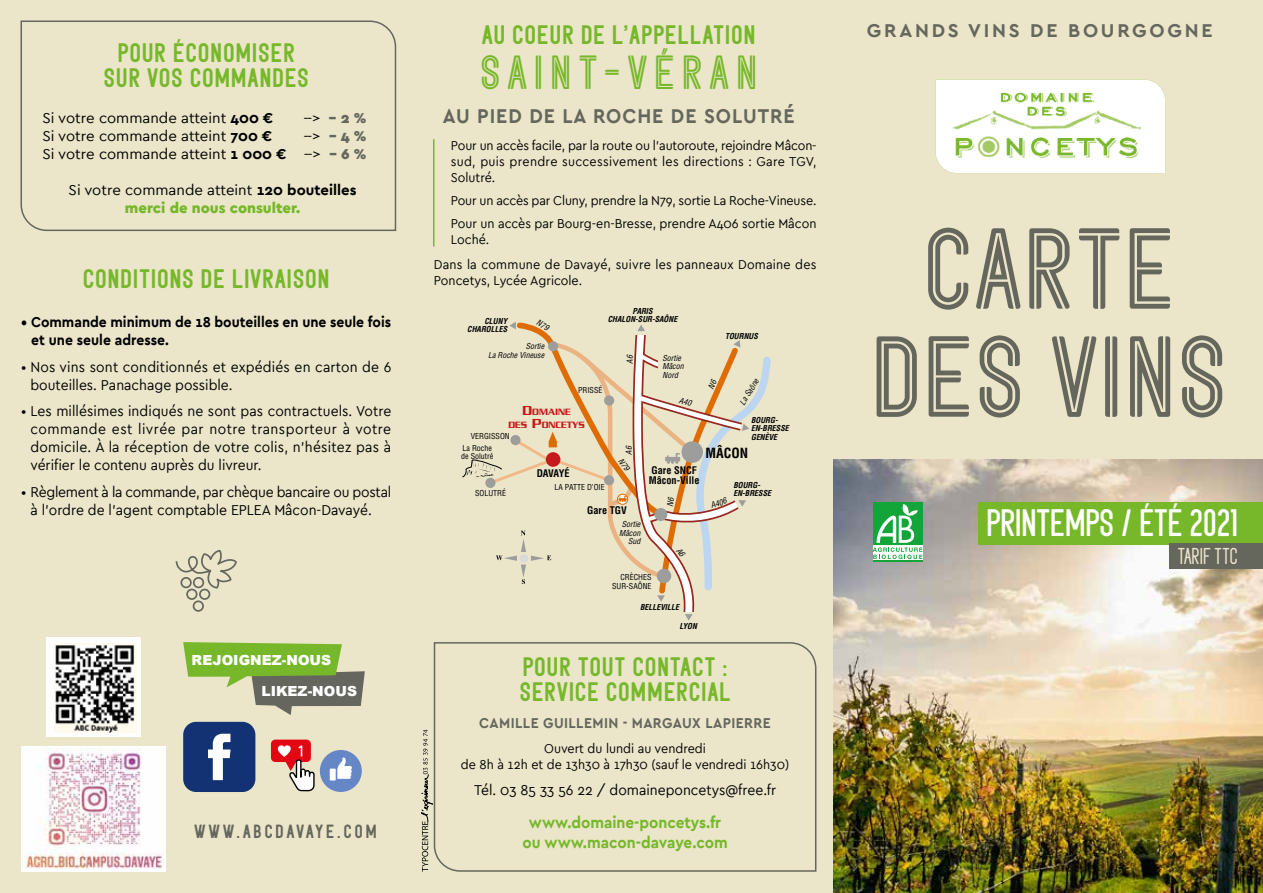
<style>
.page{position:relative;width:1263px;height:893px;background:#ebe5ca}
.page>*{position:absolute;margin:0;border:0;box-sizing:border-box;transform-origin:0 0}
.t1{font:90px/108px "Shakerato PERSONAL Inline";letter-spacing:.04em;color:#65675d;text-align:center}
.t2{font:37.5px "Shakerato PERSONAL Inline";letter-spacing:.2em;color:#76b82a}
.t3{font:30px "Shakerato PERSONAL Regular";color:#fff}
.t4{font:21px/25.2px "Shakerato PERSONAL Bold";letter-spacing:.06em;color:#76b82a;text-align:center}
.t5{font:700 21px "Cera";letter-spacing:.05em;color:#65675d;scale:.93 1}
.t6{font:700 19.5px "Cera";letter-spacing:.14em;color:#65675d}
.t7{font:18px "Shakerato PERSONAL Light";color:#ebe5ca}
.t8{font:700 16.5px/19.8px "Cera";color:#76b82a;text-align:center;scale:.93 1}
.t9{font:15px/18px "Cera";color:#000;scale:.93 1}
.t10{font:15px/18px "Cera";color:#000;text-align:right}
.t11{font:700 15px/18px "Cera";color:#000;scale:.93 1}
.t12{font:700 15px "Cera";letter-spacing:.03em;color:#65675d;scale:.93 1}
.t13{font:15px "Shakerato PERSONAL Bold";letter-spacing:.2em;color:#65675d}
.t14{font:900 13.95px "Arial";color:#fff}
.t15{font:700 condensed 13.65px "Helvetica";color:#000}
.t16{font:13.5px/16.2px "Cera";color:#000;text-align:center;scale:.93 1}
.t17{font:13.5px/24.8px "Cera";letter-spacing:.02em;color:#000;scale:.93 1}
.t18{font:700 condensed 10.2px/10.2px "Helvetica";color:#000}
.t19{font:500 9.9px/13px "Serpentine";color:#c51a1b;text-align:center;scale:.96 1}
.t20{font:italic 700 condensed 7.95px/8.6px "Helvetica";color:#000}
.t21{font:condensed 7.95px/8.6px "Helvetica";color:#000;text-align:right}
.t22{font:italic condensed 7.95px/8.6px "Helvetica";color:#000;text-align:right}
.s1{font-weight:700}
.s2{font-weight:900;color:#65675d}
.s3{font-weight:900;color:#76b82a}
.s4{font-size:14.1px}
</style>
<div class="page">
<svg style="left:20px;top:20px;width:377px;height:212px"></svg>
<svg style="left:433px;top:642px;width:384px;height:230px"></svg>
<img style="left:935px;top:80px;width:230px;height:93px">
<img style="left:833px;top:459px;width:430px;height:434px">
<div style="left:978px;top:502px;width:285px;height:42px;background:#76b82a"></div>
<div style="left:1169px;top:544px;width:94px;height:25px;background:#65675d"></div>
<div style="left:873px;top:502px;width:50px;height:59px;background:#13a538"></div>
<div style="left:873px;top:545px;width:50px;height:15px;background:#fff"></div>
<svg style="left:873px;top:504px;width:49px;height:55px"></svg>
<div style="left:21px;top:746px;width:145px;height:126px;background:#fff"></div>
<img style="left:21px;top:749px;width:143px;height:120px">
<div style="left:46px;top:637px;width:95px;height:99px;background:#fff"></div>
<img style="left:55px;top:643px;width:82px;height:89px">
<div style="left:183px;top:722px;width:72px;height:70px;background:#123274;border-radius:13px"></div>
<svg style="left:208px;top:734px;width:23px;height:46px"></svg>
<div style="left:320px;top:750px;width:42px;height:42px;background:#6687c5;border-radius:50%"></div>
<svg style="left:330px;top:757px;width:22px;height:23px"></svg>
<svg style="left:271px;top:740px;width:44px;height:52px"></svg>
<svg style="left:183px;top:642px;width:182px;height:73px"></svg>
<hr style="left:433px;top:139px;width:1px;height:108px;background:#76b82a">
<svg style="left:175px;top:550px;width:62px;height:62px"></svg>
<svg style="left:421px;top:729px;width:12px;height:143px"></svg>
<svg style="left:462px;top:322px;width:309px;height:299px"></svg>
<h3 class="t4" style="left:104px;top:40px;width:206px">POUR ÉCONOMISER<br>SUR VOS COMMANDES</h3>
<p class="t10" style="left:43px;top:108px;width:232px">Si votre commande atteint <span class="s1">400 €</span></p>
<p class="t10" style="left:303px;top:108px;width:65px">--&gt; <span class="s2">– 2 %</span></p>
<p class="t10" style="left:43px;top:126px;width:231px">Si votre commande atteint <span class="s1">700 €</span></p>
<p class="t10" style="left:43px;top:126px;width:326px">--&gt; <span class="s2">– 4 %<br></span>Si votre commande atteint <span class="s1">1 000 €</span> --&gt; <span class="s2">– 6 %</span></p>
<p class="t10" style="left:69px;top:180px;width:289px;text-align:center">Si votre commande atteint <span class="s1">120 bouteilles </span><span class="s3">merci de nous consulter.</span></p>
<h3 class="t4" style="left:83px;top:266px;width:248px">CONDITIONS DE LIVRAISON</h3>
<p class="t11" style="left:31px;top:312px;width:389px;text-indent:-10px">• Commande minimum de 18 bouteilles en une seule fois et une seule adresse.</p>
<p class="t9" style="left:30px;top:357px;width:390px;text-indent:-9px">• Nos vins sont conditionnés et expédiés en carton de 6 bouteilles. Panachage possible.</p>
<p class="t9" style="left:30px;top:401px;width:390px;text-align:justify;text-indent:-9px">• Les millésimes indiqués ne sont pas contractuels. Votre commande est livrée par notre transporteur à votre domicile. À la réception de votre colis, n’hésitez pas à vérifier le contenu auprès du livreur.</p>
<p class="t9" style="left:30px;top:482px;width:389px;text-indent:-9px">• Règlement à la commande, par chèque bancaire ou postal à l’ordre de l’agent comptable EPLEA Mâcon-Davayé.</p>
<p class="t14" style="left:192px;top:650px;width:141px">REJOIGNEZ-NOUS</p>
<p class="t14" style="left:261px;top:681px;width:97px">LIKEZ-NOUS</p>
<p class="t13" style="left:194px;top:821px;width:184px">WWW.ABCDAVAYE.COM</p>
<h3 class="t4" style="left:482px;top:23px;width:275px">AU COEUR DE L’APPELLATION</h3>
<h2 class="t2" style="left:480px;top:48px;width:278px">SAINT-VÉRAN</h2>
<h3 class="t5" style="left:443px;top:102px;width:380px">AU PIED DE LA ROCHE DE SOLUTRÉ</h3>
<p class="t16" style="left:451px;top:137px;width:395px;text-align:justify">Pour un accès facile, par la route ou l’autoroute, rejoindre Mâcon&shy;sud, puis prendre successivement les directions : Gare TGV, Solutré.</p>
<p class="t16" style="left:451px;top:189px;width:395px;line-height:22.5px;text-align:left">Pour un accès par Cluny, prendre la N79, sortie La Roche-Vineuse.<br>Pour un accès par Bourg-en-Bresse, prendre A406 sortie Mâcon</p>
<p class="t17" style="left:434px;top:226px;width:413px;text-indent:17px">Loché.<br>Dans la commune de Davayé, suivre les panneaux Domaine des</p>
<p class="t16" style="left:434px;top:271px;width:161px">Poncetys, Lycée Agricole.</p>
<p class="t20" style="left:608px;top:307px;width:71px;text-align:center">PARIS<br>CHALON-SUR-SAÔNE</p>
<p class="t20" style="left:467px;top:317px;width:41px;text-align:right">CLUNY<br>CHAROLLES</p>
<p class="t20" style="left:725px;top:332px;width:34px">TOURNUS</p>
<p class="t22" style="left:738px;top:402px;width:31px;rotate:-58deg">La Saône</p>
<p class="t22" style="left:488px;top:342px;width:58px">Sortie<br>La Roche Vineuse</p>
<p class="t22" style="left:626px;top:364px;width:11px;rotate:-90deg">A6</p>
<p class="t22" style="left:662px;top:353px;width:23px;text-align:left">Sortie<br>Mâcon<br>Nord</p>
<p class="t21" style="left:578px;top:386px;width:26px">PRISSÉ</p>
<p class="t19" style="left:508px;top:405px;width:81px"><span class="s4">D</span>OMAINE<br>DES <span class="s4">P</span>ONCETYS</p>
<p class="t18" style="left:537px;top:468px;width:34px">DAVAYÉ</p>
<p class="t20" style="left:751px;top:416px;width:39px">BOURG-<br>EN-BRESSE<br>GENÈVE</p>
<p class="t21" style="left:471px;top:431px;width:41px">VERGISSON</p>
<p class="t15" style="left:705px;top:445px;width:44px">MÂCON</p>
<p class="t21" style="left:461px;top:444px;width:34px;line-height:7.9px;text-align:left">La Roche de Solutré</p>
<p class="t22" style="left:624px;top:455px;width:11px;rotate:-90deg">A6</p>
<p class="t18" style="left:649px;top:465px;width:52px">Gare SNCF<br>Mâcon-Ville</p>
<p class="t20" style="left:733px;top:480px;width:39px">BOURG-<br>EN-BRESSE</p>
<p class="t21" style="left:554px;top:482px;width:52px">LA PATTE D’OIE</p>
<p class="t21" style="left:475px;top:489px;width:33px">SOLUTRÉ</p>
<p class="t22" style="left:709px;top:501px;width:18px;rotate:-18deg">A406</p>
<p class="t18" style="left:587px;top:505px;width:41px">Gare TGV</p>
<p class="t22" style="left:619px;top:520px;width:23px">Sortie<br>Mâcon<br>Sud</p>
<p class="t21" style="left:612px;top:573px;width:41px">CRÈCHES<br>SUR-SAÔNE</p>
<p class="t20" style="left:640px;top:603px;width:41px">BELLEVILLE</p>
<p class="t20" style="left:679px;top:622px;width:19px">LYON</p>
<h3 class="t4" style="left:520px;top:655px;width:212px;text-align:left">POUR TOUT CONTACT :<br>SERVICE COMMERCIAL</h3>
<p class="t12" style="left:479px;top:713px;width:315px">CAMILLE GUILLEMIN - MARGAUX LAPIERRE</p>
<p class="t16" style="left:461px;top:739px;width:354px">Ouvert du lundi au vendredi<br>de 8h à 12h et de 13h30 à 17h30 (sauf le vendredi 16h30)</p>
<p class="t9" style="left:474px;top:780px;width:326px">Tél. 03 85 33 56 22 / domaineponcetys@free.fr</p>
<p class="t8" style="left:522px;top:812px;width:222px">www.domaine-poncetys.fr ou www.macon-davaye.com</p>
<h3 class="t6" style="left:867px;top:17px;width:347px">GRANDS VINS DE BOURGOGNE</h3>
<h1 class="t1" style="left:872px;top:218px;width:355px">CARTE<br>DES VINS</h1>
<h3 class="t3" style="left:986px;top:504px;width:253px">PRINTEMPS / ÉTÉ 2021</h3>
<p class="t7" style="left:1178px;top:545px;width:61px">TARIF TTC</p>
</div>
